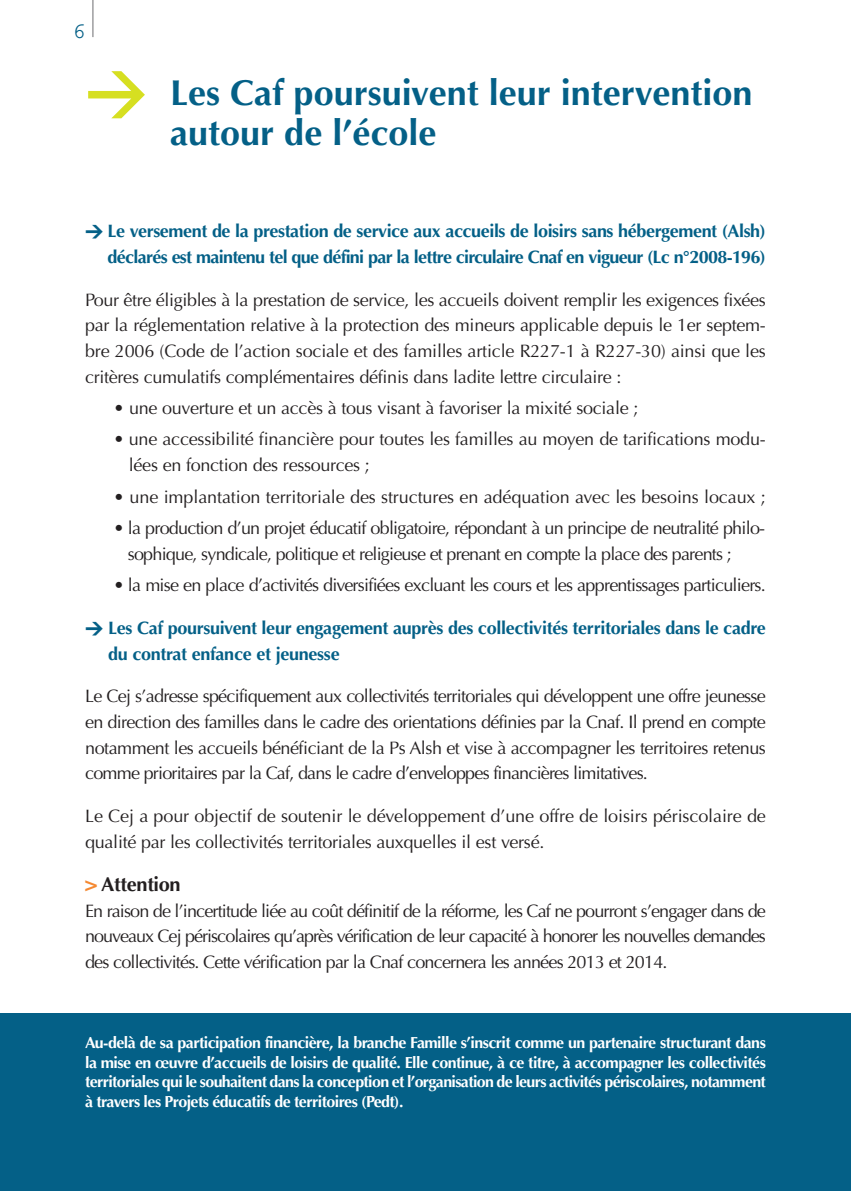
<style>
.page{position:relative;width:851px;height:1191px;background:#fff}
.page>*{position:absolute;margin:0;border:0;box-sizing:border-box;transform-origin:0 0}
.t1{font:700 61.2px "DIN";color:#d6df21}
.t2{font:700 36px/40px "Optima";color:#046087}
.t3{font:22px "Courier";color:#046087}
.t4{font:700 20px "Optima";letter-spacing:-.02em;color:#231f20}
.t5{font:18px/25.8px "Optima";letter-spacing:-.015em;color:#231f20;text-align:justify}
.t6{font:18px/25.8px "Optima";letter-spacing:-.04em;color:#231f20}
.t7{font:700 18px/25.8px "Optima";letter-spacing:-.04em;color:#046087;text-align:right}
.t8{font:700 18px/25.8px "Optima";letter-spacing:-.02em;color:#046087}
.t9{font:700 16px/19.6px "Optima";letter-spacing:-.035em;color:#fff;text-align:justify}
.s1{font-family:"DIN";font-weight:900}
.s2{font-weight:900;color:#f58932}
</style>
<div class="page">
<div style="left:0;top:1013px;width:850px;height:178px;background:#046087"></div>
<hr style="left:92px;top:0;width:1px;height:37px;background:#6c6d70">
<p class="t3" style="left:73px;top:24px;width:15px">6</p>
<h1 class="t1" style="left:85px;top:55px;width:64px">&gt;</h1>
<h2 class="t2" style="left:170px;top:73px;width:584px">Les Caf poursuivent leur intervention autour de l’école</h2>
<p class="t7" style="left:85px;top:220px;width:682px"><span class="s1">&gt;</span> Le versement de la prestation de service aux accueils de loisirs sans hébergement (Alsh) déclarés est maintenu tel que défini par la lettre circulaire Cnaf en vigueur (Lc n°2008-196)</p>
<p class="t5" style="left:85px;top:287px;width:682px">Pour être éligibles à la prestation de service, les accueils doivent remplir les exigences fixées par la réglementation relative à la protection des mineurs applicable depuis le 1er septem&shy;bre 2006 (Code de l’action sociale et des familles article R227-1 à R227-30) ainsi que les critères cumulatifs complémentaires définis dans ladite lettre circulaire :</p>
<p class="t5" style="left:113px;top:395px;width:526px">• une ouverture et un accès à tous visant à favoriser la mixité sociale ;</p>
<p class="t5" style="left:129px;top:427px;width:638px;text-indent:-15px">• une accessibilité financière pour toutes les familles au moyen de tarifications modu&shy;lées en fonction des ressources ;</p>
<p class="t5" style="left:113px;top:484px;width:653px">• une implantation territoriale des structures en adéquation avec les besoins locaux ;</p>
<p class="t6" style="left:128px;top:515px;width:638px;text-indent:-14px">• la production d’un projet éducatif obligatoire, répondant à un principe de neutralité philo&shy;sophique, syndicale, politique et religieuse et prenant en compte la place des parents ;</p>
<p class="t6" style="left:113px;top:572px;width:653px">• la mise en place d’activités diversifiées excluant les cours et les apprentissages particuliers.</p>
<p class="t8" style="left:108px;top:616px;width:659px;text-indent:-23px"><span class="s1">&gt;</span> Les Caf poursuivent leur engagement auprès des collectivités territoriales dans le cadre du contrat enfance et jeunesse</p>
<p class="t5" style="left:85px;top:683px;width:682px">Le Cej s’adresse spécifiquement aux collectivités territoriales qui développent une offre jeunesse en direction des familles dans le cadre des orientations définies par la Cnaf. Il prend en compte notamment les accueils bénéficiant de la Ps Alsh et vise à accompagner les territoires retenus comme prioritaires par la Caf, dans le cadre d’enveloppes financières limitatives.</p>
<p class="t5" style="left:85px;top:803px;width:682px">Le Cej a pour objectif de soutenir le développement d’une offre de loisirs périscolaire de qualité par les collectivités territoriales auxquelles il est versé.</p>
<p class="t4" style="left:85px;top:875px;width:97px"><span class="s2">&gt;</span> Attention</p>
<p class="t5" style="left:85px;top:898px;width:682px">En raison de l’incertitude liée au coût définitif de la réforme, les Caf ne pourront s’engager dans de nouveaux Cej périscolaires qu’après vérification de leur capacité à honorer les nouvelles demandes des collectivités. Cette vérification par la Cnaf concernera les années 2013 et 2014.</p>
<p class="t9" style="left:85px;top:1034px;width:682px">Au-delà de sa participation financière, la branche Famille s’inscrit comme un partenaire structurant dans la mise en œuvre d’accueils de loisirs de qualité. Elle continue, à ce titre, à accompagner les collectivités territoriales qui le souhaitent dans la conception et l’organisation de leurs activités périscolaires, notamment à travers les Projets éducatifs de territoires (Pedt).</p>
</div>
